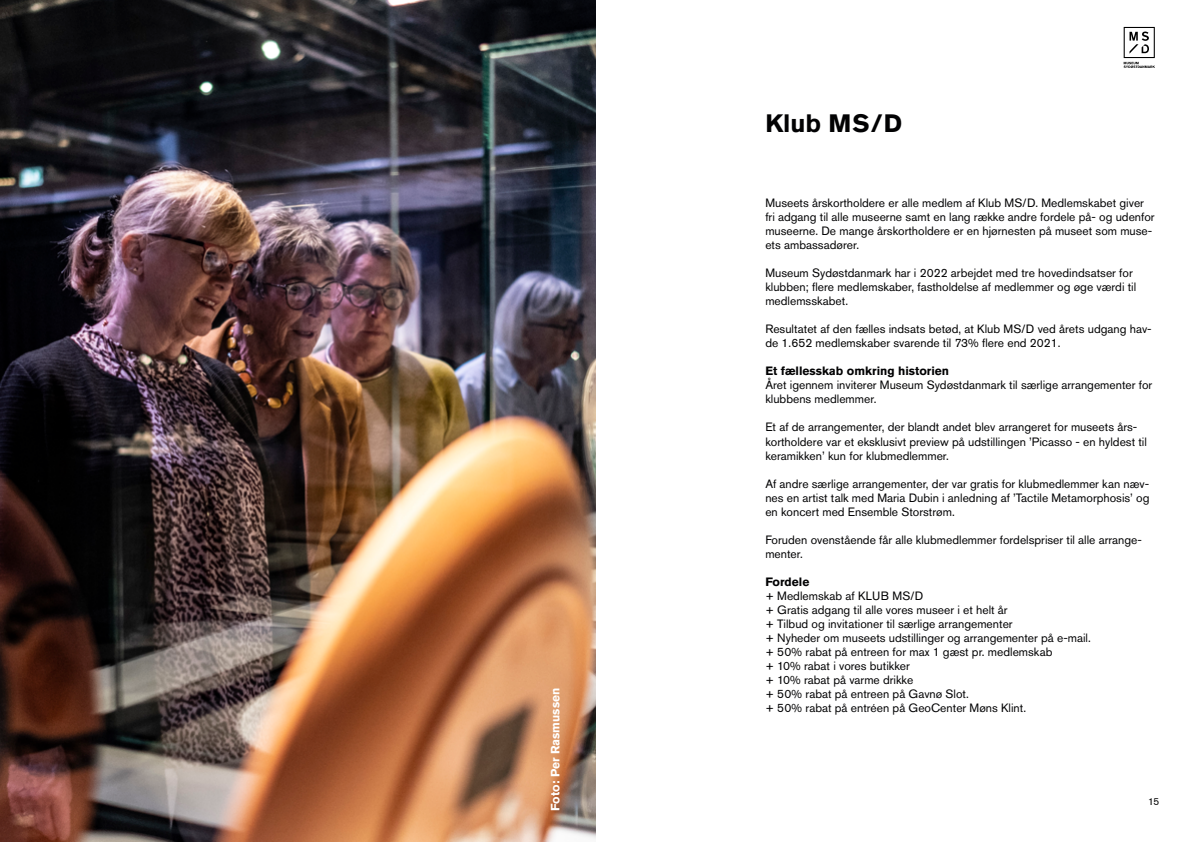
<style>
.page{position:relative;width:1191px;height:842px;background:#fff}
.page>*{position:absolute;margin:0;border:0;box-sizing:border-box;transform-origin:0 0}
.t1{font:700 25px "Akzidenz Grotesk Pro";color:#020203}
.t2{font:12px/14px "Akzidenz Grotesk Pro";color:#020203}
.t3{font:12px/14px "Akzidenz Grotesk Pro";color:#000}
.t4{font:700 12px "Akzidenz Grotesk Pro";color:#020203}
.t5{font:700 12px "Akzidenz Grotesk Pro";color:#fff}
.t6{font:10px "Akzidenz Grotesk Pro";color:#000}
</style>
<div class="page">
<svg style="left:1123px;top:27px;width:31px;height:41px"></svg>
<img style="left:0;top:0;width:595px;height:842px">
<p class="t5" style="left:547px;top:811px;width:125px;rotate:-90deg">Foto: Per Rasmussen</p>
<h1 class="t1" style="left:765px;top:107px;width:138px">Klub MS/D</h1>
<p class="t2" style="left:765px;top:196px;width:391px">Museets årskortholdere er alle medlem af Klub MS/D. Medlemskabet giver fri adgang til alle museerne samt en lang række andre fordele på- og udenfor museerne. De mange årskortholdere er en hjørnesten på museet som muse&shy;ets ambassadører.</p>
<p class="t2" style="left:765px;top:266px;width:372px">Museum Sydøstdanmark har i 2022 arbejdet med tre hovedindsatser for klubben; flere medlemskaber, fastholdelse af medlemmer og øge værdi til medlemsskabet.</p>
<p class="t3" style="left:765px;top:322px;width:388px">Resultatet af den fælles indsats betød, at Klub MS/D ved årets udgang hav&shy;de 1.652 medlemskaber svarende til 73% flere end 2021.</p>
<p class="t4" style="left:765px;top:363px;width:185px">Et fællesskab omkring historien</p>
<p class="t2" style="left:765px;top:378px;width:388px">Året igennem inviterer Museum Sydøstdanmark til særlige arrangementer for klubbens medlemmer.</p>
<p class="t2" style="left:765px;top:420px;width:383px">Et af de arrangementer, der blandt andet blev arrangeret for museets års&shy;kortholdere var et eksklusivt preview på udstillingen ’Picasso - en hyldest til keramikken’ kun for klubmedlemmer.</p>
<p class="t2" style="left:765px;top:476px;width:386px;text-align:justify">Af andre særlige arrangementer, der var gratis for klubmedlemmer kan næv&shy;nes en artist talk med Maria Dubin i anledning af ’Tactile Metamorphosis’ og en koncert med Ensemble Storstrøm.</p>
<p class="t2" style="left:765px;top:532px;width:378px">Foruden ovenstående får alle klubmedlemmer fordelspriser til alle arrange&shy;menter.</p>
<p class="t4" style="left:765px;top:573px;width:46px">Fordele</p>
<p class="t2" style="left:765px;top:588px;width:327px">+ Medlemskab af KLUB MS/D<br>+ Gratis adgang til alle vores museer i et helt år<br>+ Tilbud og invitationer til særlige arrangementer<br>+ Nyheder om museets udstillinger og arrangementer på e-mail. + 50% rabat på entreen for max 1 gæst pr. medlemskab<br>+ 10% rabat i vores butikker<br>+ 10% rabat på varme drikke<br>+ 50% rabat på entreen på Gavnø Slot.<br>+ 50% rabat på entréen på GeoCenter Møns Klint.</p>
<p class="t6" style="left:1148px;top:795px;width:13px">15</p>
</div>
